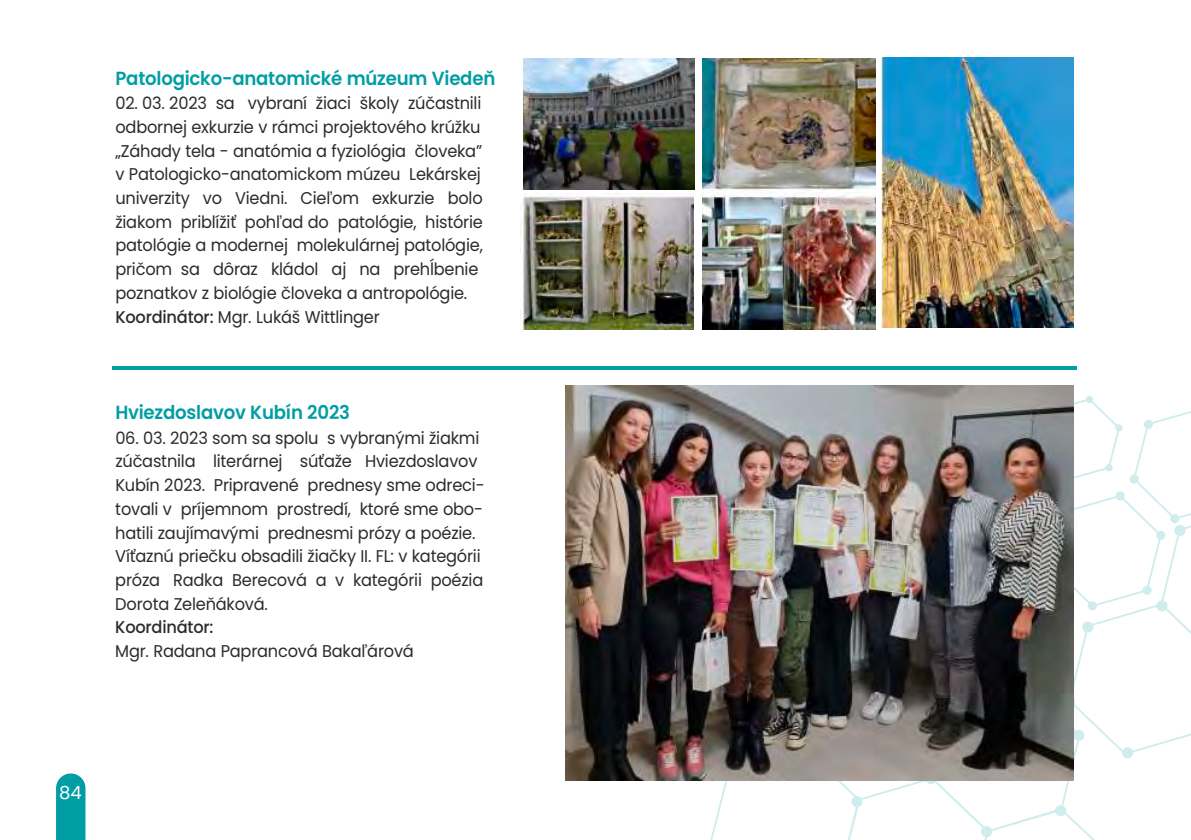
<style>
.page{position:relative;width:1191px;height:840px;background:#fff}
.page>*{position:absolute;margin:0;border:0;box-sizing:border-box;transform-origin:0 0}
.t1{font:600 19px "Poppins";letter-spacing:-.01em;color:#009ea4;scale:.95 1}
.t2{font:18px "Poppins";color:#fff}
.t3{font:17px/23.6px "Poppins";letter-spacing:-.015em;color:#2b2b2a;scale:.95 1}
.t4{font:500 17px "Poppins";letter-spacing:-.015em;color:#2b2b2a;scale:.95 1}
.s1{font-weight:500}
</style>
<div class="page">
<svg style="left:709px;top:395px;width:482px;height:444px"></svg>
<svg style="left:56px;top:773px;width:29px;height:66px;background:#0ea3a8"></svg>
<hr style="left:112px;top:366px;width:964px;height:3px;background:#009ea4">
<img style="left:702px;top:59px;width:173px;height:270px">
<img style="left:882px;top:57px;width:191px;height:270px">
<img style="left:524px;top:59px;width:170px;height:130px">
<img style="left:521px;top:194px;width:172px;height:135px">
<img style="left:566px;top:385px;width:507px;height:395px">
<p class="t1" style="left:115px;top:65px;width:401px">Patologicko-anatomické múzeum Viedeň</p>
<p class="t3" style="left:115px;top:91px;width:388px">02. 03. 2023 sa vybraní žiaci školy zúčastnili odbornej exkurzie v rámci projektového krúžku „Záhady tela - anatómia a fyziológia človeka” v Patologicko-anatomickom múzeu Lekárskej univerzity vo Viedni. Cieľom exkurzie bolo žiakom priblížiť pohľad do patológie, histórie patológie a modernej molekulárnej patológie, pričom sa dôraz kládol aj na prehĺbenie poznatkov z biológie človeka a antropológie.<br><span class="s1">Koordinátor:</span> Mgr. Lukáš Wittlinger</p>
<p class="t1" style="left:115px;top:399px;width:248px">Hviezdoslavov Kubín 2023</p>
<p class="t3" style="left:115px;top:426px;width:390px">06. 03. 2023 som sa spolu s vybranými žiakmi zúčastnila literárnej súťaže Hviezdoslavov Kubín 2023. Pripravené prednesy sme odreci&shy;tovali v príjemnom prostredí, ktoré sme obo&shy;hatili zaujímavými prednesmi prózy a poézie.<br>Víťaznú priečku obsadili žiačky II. FL: v kategórii próza Radka Berecová a v kategórii poézia Dorota Zeleňáková.</p>
<p class="t4" style="left:115px;top:615px;width:105px">Koordinátor:</p>
<p class="t3" style="left:115px;top:639px;width:316px">Mgr. Radana Paprancová Bakaľárová</p>
<p class="t2" style="left:59px;top:779px;width:24px">84</p>
</div>
